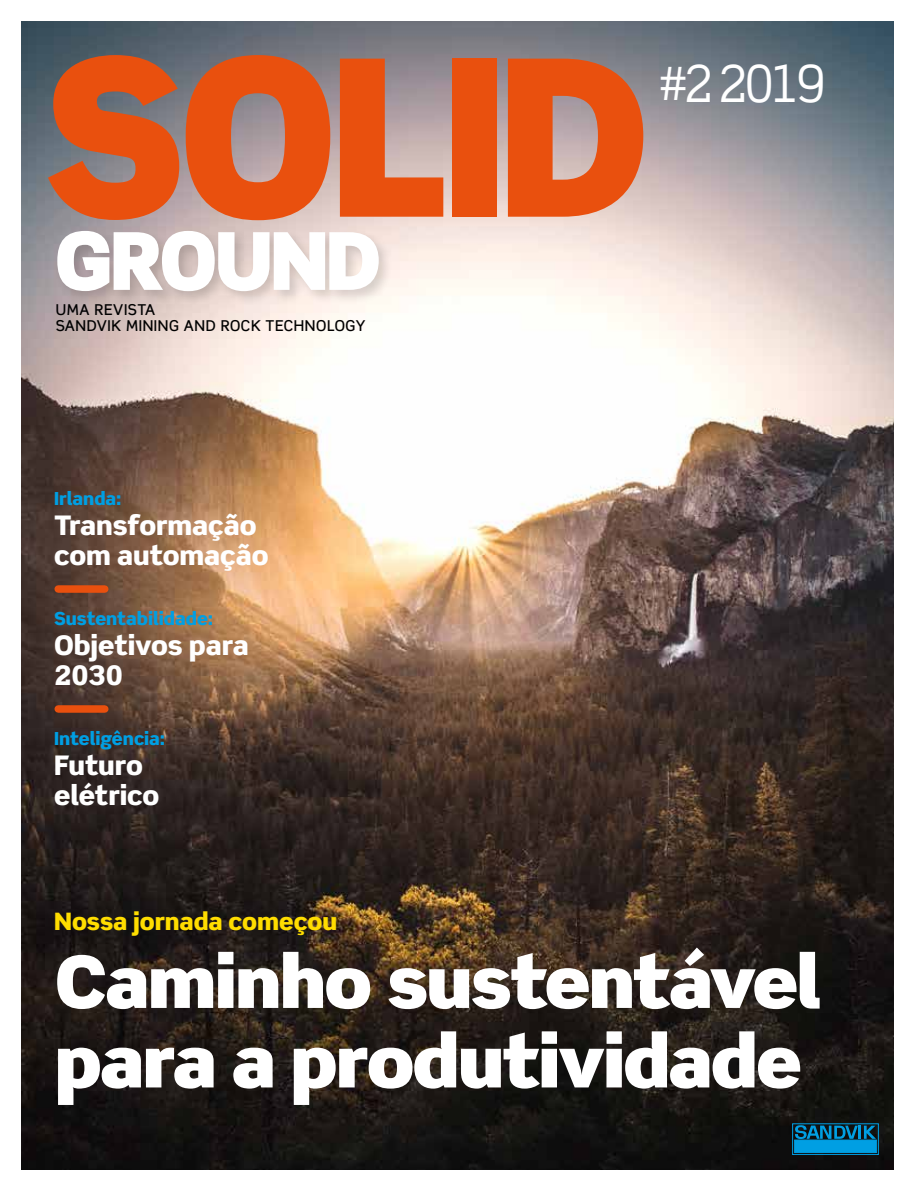
<style>
.page{position:relative;width:915px;height:1191px;background:#fff}
.page>*{position:absolute;margin:0;border:0;box-sizing:border-box;transform-origin:0 0}
.t1{font:900 219.15px "Scene Pro";letter-spacing:-.025em;color:#e9500e;scale:.95 1}
.t2{font:900 79.95px "Scene Pro";letter-spacing:-.025em;color:#fff;scale:.95 1}
.t3{font:900 72px/79.5px "Scene Pro";letter-spacing:-.02em;color:#fff}
.t4{font:51.15px "Scene Pro";color:#fff;scale:.95 1}
.t5{font:900 27px/30px "Scene Pro";letter-spacing:-.005em;color:#fff}
.t6{font:900 24px "Scene Pro";color:#fd0}
.t7{font:900 18px "Scene Pro";color:#009fe3}
.t8{font:500 15px/16.5px "Scene Pro";letter-spacing:.04em;color:#000}
</style>
<div class="page">
<img style="left:21px;top:21px;width:872px;height:1148px">
<div style="left:55px;top:228px;width:339px;height:78px;background:#000;opacity:.15"></div>
<div style="left:58px;top:585px;width:47px;height:8px;background:#e9500e"></div>
<div style="left:58px;top:705px;width:47px;height:7px;background:#e9500e"></div>
<div style="left:792px;top:1123px;width:86px;height:31px;border:1px solid #009fe3"></div>
<div style="left:794px;top:1140px;width:82px;height:12px;background:#009fe3"></div>
<div style="left:794px;top:1139px;width:82px;height:13px;border:1px solid #009fe3"></div>
<svg style="left:794px;top:1124px;width:81px;height:15px"></svg>
<div style="left:35px;top:892px;width:321px;height:64px;background:#000;opacity:.5"></div>
<h1 class="t1" style="left:45px;top:-7px;width:637px">SOLID</h1>
<h3 class="t4" style="left:658px;top:51px;width:177px">#2 2019</h3>
<h2 class="t2" style="left:55px;top:208px;width:345px">GROUND</h2>
<p class="t8" style="left:56px;top:301px;width:311px">UMA REVISTA<br>SANDVIK MINING AND ROCK TECHNOLOGY</p>
<p class="t7" style="left:54px;top:486px;width:69px">Irlanda:</p>
<p class="t5" style="left:54px;top:509px;width:216px">Transformação com automação</p>
<p class="t7" style="left:54px;top:606px;width:161px">Sustentabilidade:</p>
<p class="t5" style="left:54px;top:629px;width:196px">Objetivos para<br>2030</p>
<p class="t7" style="left:54px;top:726px;width:113px">Inteligência:</p>
<p class="t5" style="left:54px;top:749px;width:107px">Futuro elétrico</p>
<p class="t6" style="left:54px;top:906px;width:284px">Nossa jornada começou</p>
<h3 class="t3" style="left:55px;top:940px;width:767px">Caminho sustentável para a produtividade</h3>
</div>
